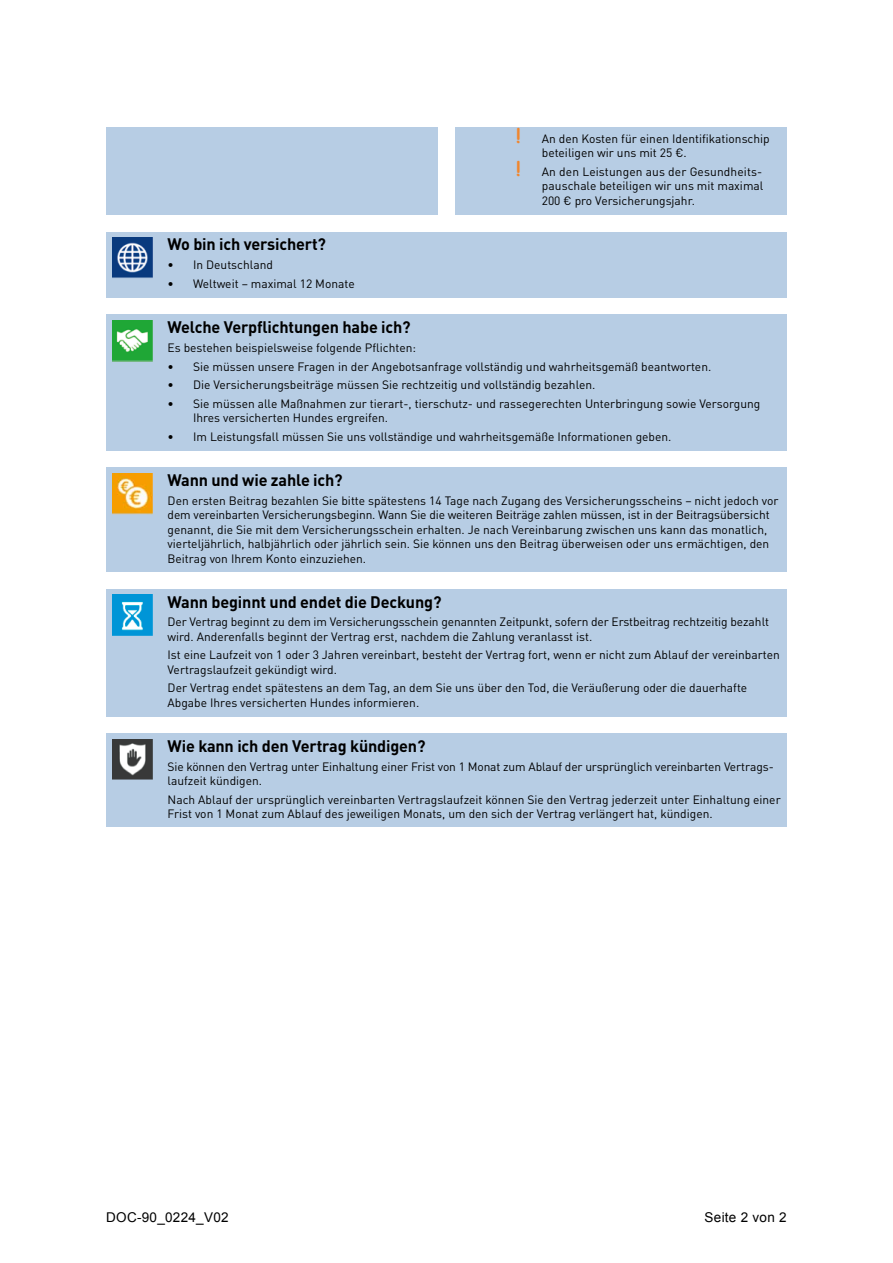
<style>
.page{position:relative;width:893px;height:1263px;background:#fff}
.page>*{position:absolute;margin:0;border:0;box-sizing:border-box;transform-origin:0 0}
.t1{font:700 19.5px "Comic Sans MS";color:#f1862e}
.t2{font:700 16.5px "DINOT";letter-spacing:-.01em;color:#000}
.t3{font:13.5px "Arial";letter-spacing:.02em;color:#000}
.t4{font:12px/14.4px "DINOT";color:#000}
</style>
<div class="page">
<div style="left:106px;top:468px;width:681px;height:104px;background:#b7cde4"></div>
<img style="left:112px;top:474px;width:41px;height:40px">
<div style="left:106px;top:589px;width:681px;height:127px;background:#b7cde4"></div>
<img style="left:112px;top:595px;width:41px;height:40px">
<div style="left:106px;top:733px;width:681px;height:94px;background:#b7cde4"></div>
<img style="left:112px;top:739px;width:41px;height:41px">
<div style="left:106px;top:315px;width:681px;height:136px;background:#b7cde4"></div>
<img style="left:112px;top:321px;width:41px;height:40px">
<div style="left:106px;top:232px;width:681px;height:66px;background:#b7cde4"></div>
<img style="left:112px;top:238px;width:41px;height:40px">
<div style="left:455px;top:128px;width:332px;height:87px;background:#b7cde4"></div>
<div style="left:106px;top:128px;width:332px;height:87px;background:#b7cde4"></div>
<h2 class="t2" style="left:168px;top:234px;width:160px">Wo bin ich versichert?</h2>
<p class="t4" style="left:168px;top:257px;width:107px">• In Deutschland</p>
<p class="t4" style="left:168px;top:276px;width:189px">• Weltweit – maximal 12 Monate</p>
<h1 class="t1" style="left:516px;top:121px;width:6px">!</h1>
<p class="t4" style="left:542px;top:131px;width:229px">An den Kosten für einen Identifikationschip beteiligen wir uns mit 25 €.</p>
<h1 class="t1" style="left:516px;top:154px;width:6px">!</h1>
<p class="t4" style="left:542px;top:164px;width:223px;text-align:justify">An den Leistungen aus der Gesundheits&shy;pauschale beteiligen wir uns mit maximal 200 € pro Versicherungsjahr.</p>
<h2 class="t2" style="left:168px;top:317px;width:245px">Welche Verpflichtungen habe ich?</h2>
<p class="t4" style="left:168px;top:340px;width:250px">Es bestehen beispielsweise folgende Pflichten:</p>
<p class="t4" style="left:168px;top:359px;width:545px">• Sie müssen unsere Fragen in der Angebotsanfrage vollständig und wahrheitsgemäß beantworten.</p>
<p class="t4" style="left:168px;top:377px;width:429px">• Die Versicherungsbeiträge müssen Sie rechtzeitig und vollständig bezahlen.</p>
<p class="t4" style="left:193px;top:396px;width:569px;text-indent:-26px">• Sie müssen alle Maßnahmen zur tierart-, tierschutz- und rassegerechten Unterbringung sowie Versorgung<br>Ihres versicherten Hundes ergreifen.</p>
<p class="t4" style="left:168px;top:429px;width:505px">• Im Leistungsfall müssen Sie uns vollständige und wahrheitsgemäße Informationen geben.</p>
<h2 class="t2" style="left:168px;top:470px;width:177px">Wann und wie zahle ich?</h2>
<p class="t4" style="left:168px;top:493px;width:612px">Den ersten Beitrag bezahlen Sie bitte spätestens 14 Tage nach Zugang des Versicherungsscheins – nicht jedoch vor dem vereinbarten Versicherungsbeginn. Wann Sie die weiteren Beiträge zahlen müssen, ist in der Beitragsübersicht genannt, die Sie mit dem Versicherungsschein erhalten. Je nach Vereinbarung zwischen uns kann das monatlich, vierteljährlich, halbjährlich oder jährlich sein. Sie können uns den Beitrag überweisen oder uns ermächtigen, den Beitrag von Ihrem Konto einzuziehen.</p>
<h2 class="t2" style="left:168px;top:591px;width:275px">Wann beginnt und endet die Deckung?</h2>
<p class="t4" style="left:168px;top:614px;width:603px">Der Vertrag beginnt zu dem im Versicherungsschein genannten Zeitpunkt, sofern der Erstbeitrag rechtzeitig bezahlt wird. Anderenfalls beginnt der Vertrag erst, nachdem die Zahlung veranlasst ist.</p>
<p class="t4" style="left:168px;top:647px;width:614px">Ist eine Laufzeit von 1 oder 3 Jahren vereinbart, besteht der Vertrag fort, wenn er nicht zum Ablauf der vereinbarten<br>Vertragslaufzeit gekündigt wird.</p>
<p class="t4" style="left:168px;top:681px;width:581px">Der Vertrag endet spätestens an dem Tag, an dem Sie uns über den Tod, die Veräußerung oder die dauerhafte<br>Abgabe Ihres versicherten Hundes informieren.</p>
<h2 class="t2" style="left:168px;top:735px;width:259px">Wie kann ich den Vertrag kündigen?</h2>
<p class="t4" style="left:168px;top:759px;width:608px">Sie können den Vertrag unter Einhaltung einer Frist von 1 Monat zum Ablauf der ursprünglich vereinbarten Vertrags&shy;laufzeit kündigen.</p>
<p class="t4" style="left:168px;top:792px;width:615px">Nach Ablauf der ursprünglich vereinbarten Vertragslaufzeit können Sie den Vertrag jederzeit unter Einhaltung einer<br>Frist von 1 Monat zum Ablauf des jeweiligen Monats, um den sich der Vertrag verlängert hat, kündigen.</p>
<p class="t3" style="left:106px;top:1208px;width:124px">DOC-90_0224_V02</p>
<p class="t3" style="left:705px;top:1208px;width:84px">Seite 2 von 2</p>
</div>
